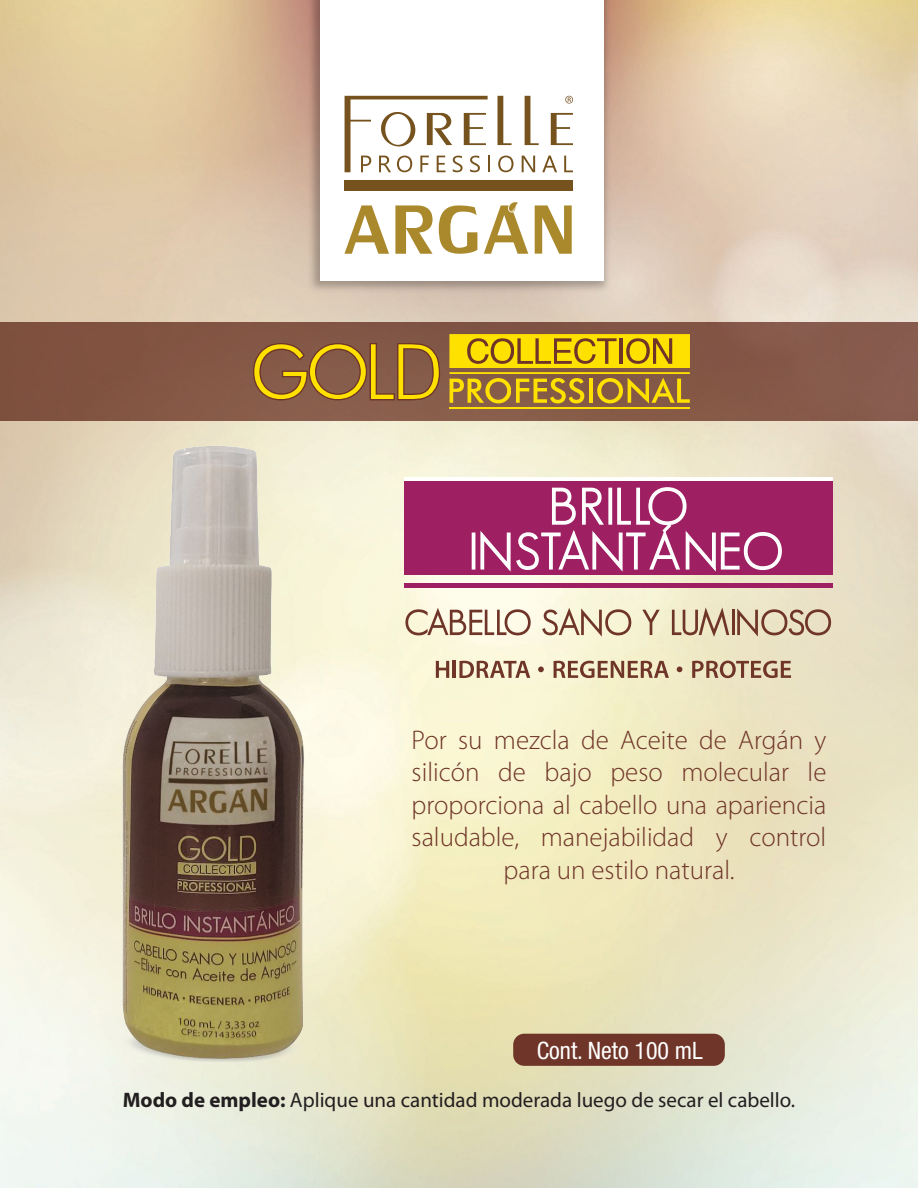
<style>
.page{position:relative;width:918px;height:1188px;background:#fff}
.page>*{position:absolute;margin:0;border:0;box-sizing:border-box;transform-origin:0 0}
.t1{font:300 49.35px/44.8px "Geosans";letter-spacing:.005em;color:#fff;text-align:center}
.t2{font:300 27px/32.4px "Myriad Pro";color:#6f3528;text-align:center}
.t3{font:condensed 24px "Helvetica Neue";color:#fff}
.t4{font:21px "Myriad Pro";color:#231f20}
.s1{font-weight:700}
</style>
<div class="page">
<img style="left:0;top:0;width:918px;height:1188px">
<div style="left:0;top:322px;width:918px;height:99px;background:#835646"></div>
<img style="left:260px;top:0;width:398px;height:322px">
<div style="left:320px;top:0;width:284px;height:281px;background:#fff"></div>
<svg style="left:344px;top:205px;width:45px;height:49px"></svg>
<svg style="left:395px;top:205px;width:38px;height:49px"></svg>
<svg style="left:439px;top:205px;width:38px;height:49px"></svg>
<svg style="left:535px;top:205px;width:37px;height:49px"></svg>
<svg style="left:484px;top:202px;width:44px;height:52px"></svg>
<svg style="left:565px;top:96px;width:8px;height:8px"></svg>
<svg style="left:498px;top:96px;width:14px;height:49px"></svg>
<svg style="left:525px;top:96px;width:14px;height:49px"></svg>
<svg style="left:551px;top:113px;width:22px;height:32px"></svg>
<svg style="left:498px;top:156px;width:16px;height:16px"></svg>
<svg style="left:345px;top:96px;width:145px;height:76px"></svg>
<svg style="left:522px;top:156px;width:13px;height:16px"></svg>
<svg style="left:542px;top:156px;width:15px;height:16px"></svg>
<svg style="left:564px;top:156px;width:9px;height:16px"></svg>
<div style="left:345px;top:181px;width:228px;height:10px;background:#75521e"></div>
<svg style="left:253px;top:343px;width:187px;height:57px"></svg>
<div style="left:449px;top:334px;width:241px;height:34px;background:#ffe100"></div>
<svg style="left:467px;top:338px;width:150px;height:26px"></svg>
<hr style="left:620px;top:338px;width:3px;height:26px;background:#6f3528">
<svg style="left:626px;top:338px;width:46px;height:26px"></svg>
<hr style="left:450px;top:372px;width:240px;height:2px;background:#ffe100">
<hr style="left:450px;top:407px;width:240px;height:2px;background:#ffe100">
<svg style="left:450px;top:378px;width:134px;height:25px"></svg>
<hr style="left:589px;top:379px;width:4px;height:24px;background:#ffe100">
<svg style="left:597px;top:378px;width:93px;height:26px"></svg>
<div style="left:513px;top:1034px;width:212px;height:32px;background:#6f3528;border-radius:11px"></div>
<hr style="left:404px;top:583px;width:429px;height:4px;background:#9e1f62">
<div style="left:404px;top:477px;width:429px;height:5px;background:#fff"></div>
<svg style="left:404px;top:482px;width:429px;height:93px;background:#a93974"></svg>
<svg style="left:405px;top:608px;width:126px;height:27px;background:#d1bdab"></svg>
<svg style="left:542px;top:608px;width:89px;height:29px;background:#d3c1a9"></svg>
<svg style="left:642px;top:610px;width:18px;height:25px"></svg>
<svg style="left:672px;top:607px;width:57px;height:30px;background:#cab69a"></svg>
<hr style="left:732px;top:610px;width:3px;height:25px;background:#6f3528">
<svg style="left:737px;top:608px;width:94px;height:29px;background:#c8b39a"></svg>
<svg style="left:436px;top:661px;width:13px;height:17px"></svg>
<hr style="left:453px;top:661px;width:3px;height:17px;background:#6f3528">
<svg style="left:459px;top:661px;width:71px;height:17px"></svg>
<svg style="left:554px;top:661px;width:115px;height:17px;background:#b6987f"></svg>
<svg style="left:692px;top:661px;width:99px;height:17px;background:#b3957d"></svg>
<svg style="left:538px;top:667px;width:6px;height:5px"></svg>
<svg style="left:677px;top:667px;width:5px;height:5px"></svg>
<img style="left:63px;top:394px;width:298px;height:681px">
<h1 class="t1" style="left:469px;top:484px;width:316px">BRILLO<br>INSTANTÁNEO</h1>
<p class="t2" style="left:412px;top:724px;width:416px">Por su mezcla de Aceite de Argán y silicón de bajo peso molecular le proporciona al cabello una apariencia saludable, manejabilidad y control para un estilo natural.</p>
<p class="t3" style="left:537px;top:1037px;width:168px">Cont. Neto 100 mL</p>
<p class="t4" style="left:123px;top:1089px;width:674px"><span class="s1">Modo de empleo:</span> Aplique una cantidad moderada luego de secar el cabello.</p>
</div>
